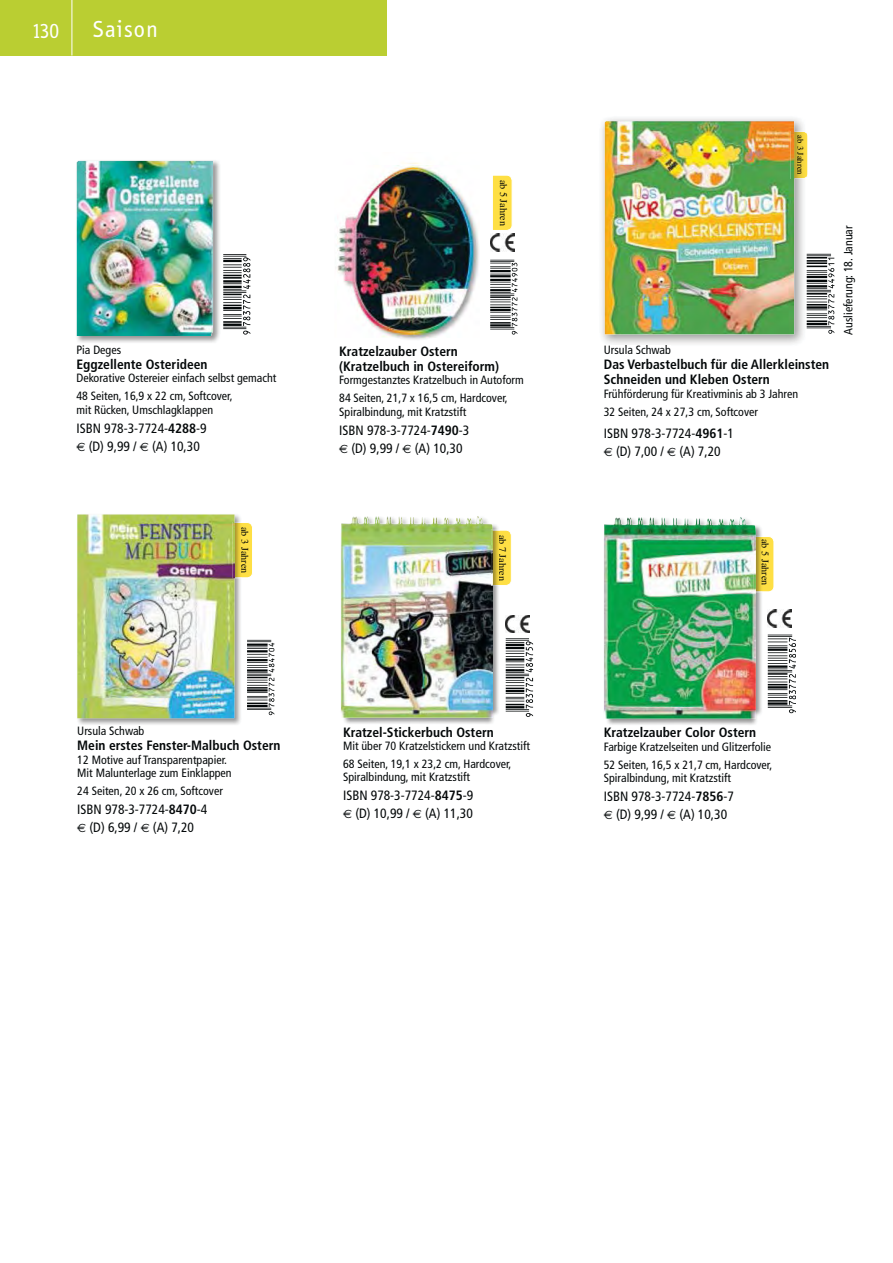
<style>
.page{position:relative;width:893px;height:1263px;background:#fff}
.page>*{position:absolute;margin:0;border:0;box-sizing:border-box;transform-origin:0 0}
.t1{font:24px "Info";letter-spacing:.05em;color:#fff}
.t2{font:21px "Info";color:#fff}
.t3{font:condensed 13.5px/17.7px "Frutiger";color:#040809}
.t4{font:700 condensed 13.5px/15px "Frutiger";color:#040809}
.t5{font:condensed 12px/17.7px "Frutiger";color:#040809}
.t6{font:condensed 12px "Frutiger";color:#010202}
.t7{font:10.2px "Times";color:#010202}
.t8{font:10.2px "Times";color:#040809}
.t9{font:8.7px "Times";color:#010202}
.s1{font-weight:700}
.s2{font-family:"Euro Sans";font-stretch:normal;font-size:12px}
</style>
<div class="page">
<div style="left:0;top:0;width:387px;height:56px;background:#bace32"></div>
<hr style="left:72px;top:0;width:1px;height:56px;background:#fff">
<svg style="left:762px;top:537px;width:12px;height:55px"></svg>
<img style="left:607px;top:525px;width:155px;height:200px">
<img style="left:755px;top:536px;width:7px;height:56px">
<img style="left:761px;top:539px;width:1px;height:46px">
<img style="left:604px;top:517px;width:151px;height:202px">
<svg style="left:767px;top:635px;width:28px;height:78px"></svg>
<img style="left:767px;top:610px;width:24px;height:17px">
<svg style="left:242px;top:522px;width:10px;height:56px"></svg>
<svg style="left:500px;top:530px;width:12px;height:55px"></svg>
<img style="left:76px;top:160px;width:144px;height:183px">
<img style="left:77px;top:161px;width:136px;height:175px">
<svg style="left:223px;top:254px;width:27px;height:81px"></svg>
<img style="left:77px;top:514px;width:164px;height:211px">
<img style="left:234px;top:522px;width:8px;height:56px">
<img style="left:241px;top:527px;width:1px;height:46px">
<img style="left:77px;top:515px;width:157px;height:203px">
<svg style="left:247px;top:640px;width:27px;height:75px"></svg>
<img style="left:505px;top:615px;width:25px;height:17px">
<svg style="left:505px;top:638px;width:28px;height:79px"></svg>
<svg style="left:490px;top:260px;width:27px;height:75px"></svg>
<img style="left:338px;top:166px;width:141px;height:172px">
<img style="left:344px;top:524px;width:155px;height:200px">
<img style="left:493px;top:530px;width:7px;height:56px">
<img style="left:499px;top:535px;width:1px;height:46px">
<img style="left:341px;top:516px;width:152px;height:202px">
<img style="left:490px;top:234px;width:24px;height:17px">
<svg style="left:493px;top:175px;width:19px;height:55px"></svg>
<svg style="left:806px;top:133px;width:2px;height:44px"></svg>
<img style="left:601px;top:118px;width:203px;height:226px">
<img style="left:794px;top:131px;width:12px;height:48px">
<img style="left:797px;top:136px;width:6px;height:39px">
<img style="left:604px;top:121px;width:190px;height:214px">
<svg style="left:806px;top:254px;width:28px;height:80px"></svg>
<h2 class="t2" style="left:32px;top:19px;width:29px">130</h2>
<h1 class="t1" style="left:92px;top:16px;width:67px">Saison</h1>
<p class="t5" style="left:77px;top:342px;width:46px">Pia Deges</p>
<p class="t4" style="left:77px;top:358px;width:132px">Eggzellente Osterideen</p>
<p class="t5" style="left:77px;top:370px;width:201px">Dekorative Ostereier einfach selbst gemacht<br>48 Seiten, 16,9 x 22 cm, Softcover,</p>
<p class="t5" style="left:77px;top:402px;width:138px">mit Rücken, Umschlagklappen</p>
<p class="t3" style="left:77px;top:420px;width:132px">ISBN 978-3-7724-<span class="s1">4288</span>-9 <span class="s2">€</span> (D) 9,99 / <span class="s2">€</span> (A) 10,30</p>
<p class="t7" style="left:249px;top:527px;width:48px;rotate:90deg">ab 3 Jahren</p>
<p class="t5" style="left:77px;top:723px;width:69px">Ursula Schwab</p>
<p class="t4" style="left:77px;top:739px;width:205px">Mein erstes Fenster-Malbuch Ostern</p>
<p class="t5" style="left:77px;top:754px;width:156px;line-height:13.5px">12 Motive auf Transparentpapier.<br>Mit Malunterlage zum Einklappen</p>
<p class="t5" style="left:77px;top:783px;width:147px">24 Seiten, 20 x 26 cm, Softcover</p>
<p class="t3" style="left:77px;top:802px;width:132px">ISBN 978-3-7724-<span class="s1">8470</span>-4 <span class="s2">€</span> (D) 6,99 / <span class="s2">€</span> (A) 7,20</p>
<p class="t8" style="left:507px;top:180px;width:48px;rotate:90deg">ab 5 Jahren</p>
<p class="t4" style="left:339px;top:345px;width:161px">Kratzelzauber Ostern (Kratzelbuch in Ostereiform)</p>
<p class="t5" style="left:339px;top:372px;width:186px">Formgestanztes Kratzelbuch in Autoform<br>84 Seiten, 21,7 x 16,5 cm, Hardcover,</p>
<p class="t5" style="left:339px;top:404px;width:128px">Spiralbindung, mit Kratzstift</p>
<p class="t3" style="left:339px;top:422px;width:132px">ISBN 978-3-7724-<span class="s1">7490</span>-3 <span class="s2">€</span> (D) 9,99 / <span class="s2">€</span> (A) 10,30</p>
<p class="t7" style="left:506px;top:535px;width:48px;rotate:90deg">ab 7 Jahren</p>
<p class="t4" style="left:343px;top:725px;width:152px">Kratzel-Stickerbuch Ostern</p>
<p class="t5" style="left:343px;top:738px;width:188px">Mit über 70 Kratzelstickern und Kratzstift<br>68 Seiten, 19,1 x 23,2 cm, Hardcover,</p>
<p class="t5" style="left:343px;top:769px;width:128px">Spiralbindung, mit Kratzstift</p>
<p class="t3" style="left:343px;top:788px;width:132px">ISBN 978-3-7724-<span class="s1">8475</span>-9 <span class="s2">€</span> (D) 10,99 / <span class="s2">€</span> (A) 11,30</p>
<p class="t9" style="left:803px;top:135px;width:41px;rotate:90deg">ab 3 Jahren</p>
<p class="t6" style="left:604px;top:345px;width:69px">U lSh b</p>
<p class="t5" style="left:611px;top:342px;width:56px">rsu a c wa</p>
<p class="t4" style="left:604px;top:358px;width:227px">Das Verbastelbuch für die Allerkleinsten<br>Schneiden und Kleben Ostern</p>
<p class="t5" style="left:604px;top:386px;width:196px">Frühförderung für Kreativminis ab 3 Jahren<br>32 Seiten, 24 x 27,3 cm, Softcover</p>
<p class="t3" style="left:604px;top:425px;width:132px">ISBN 978-3-7724-<span class="s1">4961</span>-1 <span class="s2">€</span> (D) 7,00 / <span class="s2">€</span> (A) 7,20</p>
<p class="t5" style="left:840px;top:335px;width:111px;rotate:-90deg">Auslieferung: 18. Januar</p>
<p class="t7" style="left:769px;top:539px;width:48px;rotate:90deg">ab 5 Jahren</p>
<p class="t4" style="left:604px;top:726px;width:154px">Kratzelzauber Color Ostern</p>
<p class="t5" style="left:604px;top:739px;width:170px">Farbige Kratzelseiten und Glitzerfolie<br>52 Seiten, 16,5 x 21,7 cm, Hardcover,</p>
<p class="t5" style="left:604px;top:770px;width:128px">Spiralbindung, mit Kratzstift</p>
<p class="t3" style="left:604px;top:789px;width:132px">ISBN 978-3-7724-<span class="s1">7856</span>-7 <span class="s2">€</span> (D) 9,99 / <span class="s2">€</span> (A) 10,30</p>
</div>
